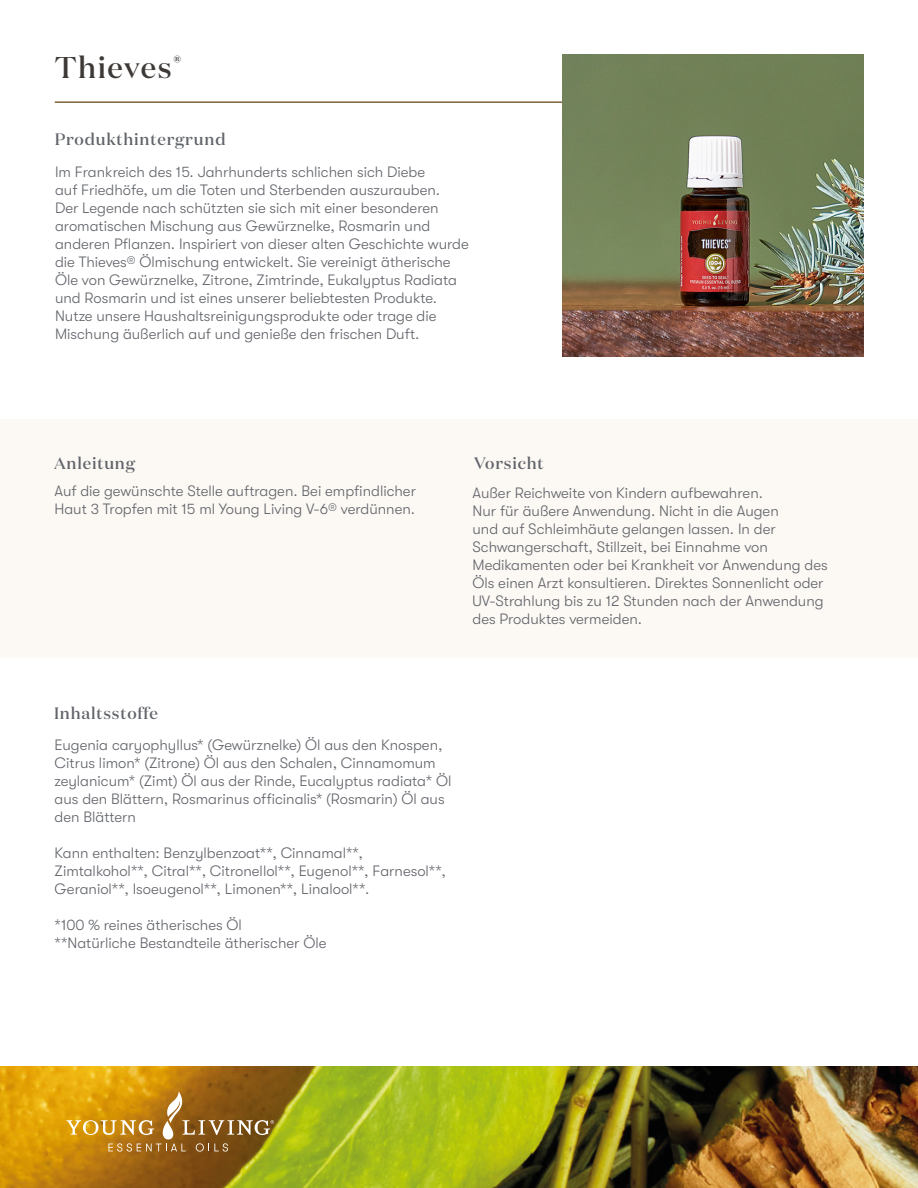
<style>
.page{position:relative;width:918px;height:1188px;background:#fff}
.page>*{position:absolute;margin:0;border:0;box-sizing:border-box;transform-origin:0 0}
.t1{font:500 30px "Domaine Display";letter-spacing:.05em;color:#3d3936}
.t2{font:500 16.5px "Domaine Display";letter-spacing:.05em;color:#61646a}
.t3{font:300 15px/18px "GT Walsheim Pro";color:#61646a}
</style>
<div class="page">
<img style="left:0;top:1067px;width:918px;height:121px">
<div style="left:0;top:419px;width:918px;height:238px;background:#fcf8f4"></div>
<svg style="left:66px;top:1092px;width:208px;height:60px"></svg>
<hr style="left:55px;top:101px;width:544px;height:2px;background:#80623b">
<img style="left:562px;top:55px;width:302px;height:301px">
<h1 class="t1" style="left:55px;top:49px;width:128px">Thieves<sup>®</sup></h1>
<p class="t2" style="left:55px;top:128px;width:172px">Produkthintergrund</p>
<p class="t3" style="left:55px;top:163px;width:415px">Im Frankreich des 15. Jahrhunderts schlichen sich Diebe<br>auf Friedhöfe, um die Toten und Sterbenden auszurauben.<br>Der Legende nach schützten sie sich mit einer besonderen aromatischen Mischung aus Gewürznelke, Rosmarin und anderen Pflanzen. Inspiriert von dieser alten Geschichte wurde die Thieves® Ölmischung entwickelt. Sie vereinigt ätherische Öle von Gewürznelke, Zitrone, Zimtrinde, Eukalyptus Radiata und Rosmarin und ist eines unserer beliebtesten Produkte.<br>Nutze unsere Haushaltsreinigungsprodukte oder trage die Mischung äußerlich auf und genieße den frischen Duft.</p>
<p class="t2" style="left:54px;top:453px;width:82px">Anleitung</p>
<p class="t2" style="left:474px;top:453px;width:71px">Vorsicht</p>
<p class="t3" style="left:54px;top:482px;width:363px">Auf die gewünschte Stelle auftragen. Bei empfindlicher<br>Haut 3 Tropfen mit 15 ml Young Living V-6® verdünnen.</p>
<p class="t3" style="left:472px;top:484px;width:357px">Außer Reichweite von Kindern aufbewahren.<br>Nur für äußere Anwendung. Nicht in die Augen<br>und auf Schleimhäute gelangen lassen. In der Schwangerschaft, Stillzeit, bei Einnahme von Medikamenten oder bei Krankheit vor Anwendung des Öls einen Arzt konsultieren. Direktes Sonnenlicht oder UV-Strahlung bis zu 12 Stunden nach der Anwendung des Produktes vermeiden.</p>
<p class="t2" style="left:54px;top:703px;width:106px">Inhaltsstoffe</p>
<p class="t3" style="left:55px;top:736px;width:398px">Eugenia caryophyllus* (Gewürznelke) Öl aus den Knospen, Citrus limon* (Zitrone) Öl aus den Schalen, Cinnamomum zeylanicum* (Zimt) Öl aus der Rinde, Eucalyptus radiata* Öl aus den Blättern, Rosmarinus officinalis* (Rosmarin) Öl aus den Blättern</p>
<p class="t3" style="left:55px;top:844px;width:393px">Kann enthalten: Benzylbenzoat**, Cinnamal**,<br>Zimtalkohol**, Citral**, Citronellol**, Eugenol**, Farnesol**,<br>Geraniol**, Isoeugenol**, Limonen**, Linalool**.</p>
<p class="t3" style="left:55px;top:916px;width:273px">*100 % reines ätherisches Öl **Natürliche Bestandteile ätherischer Öle</p>
</div>
